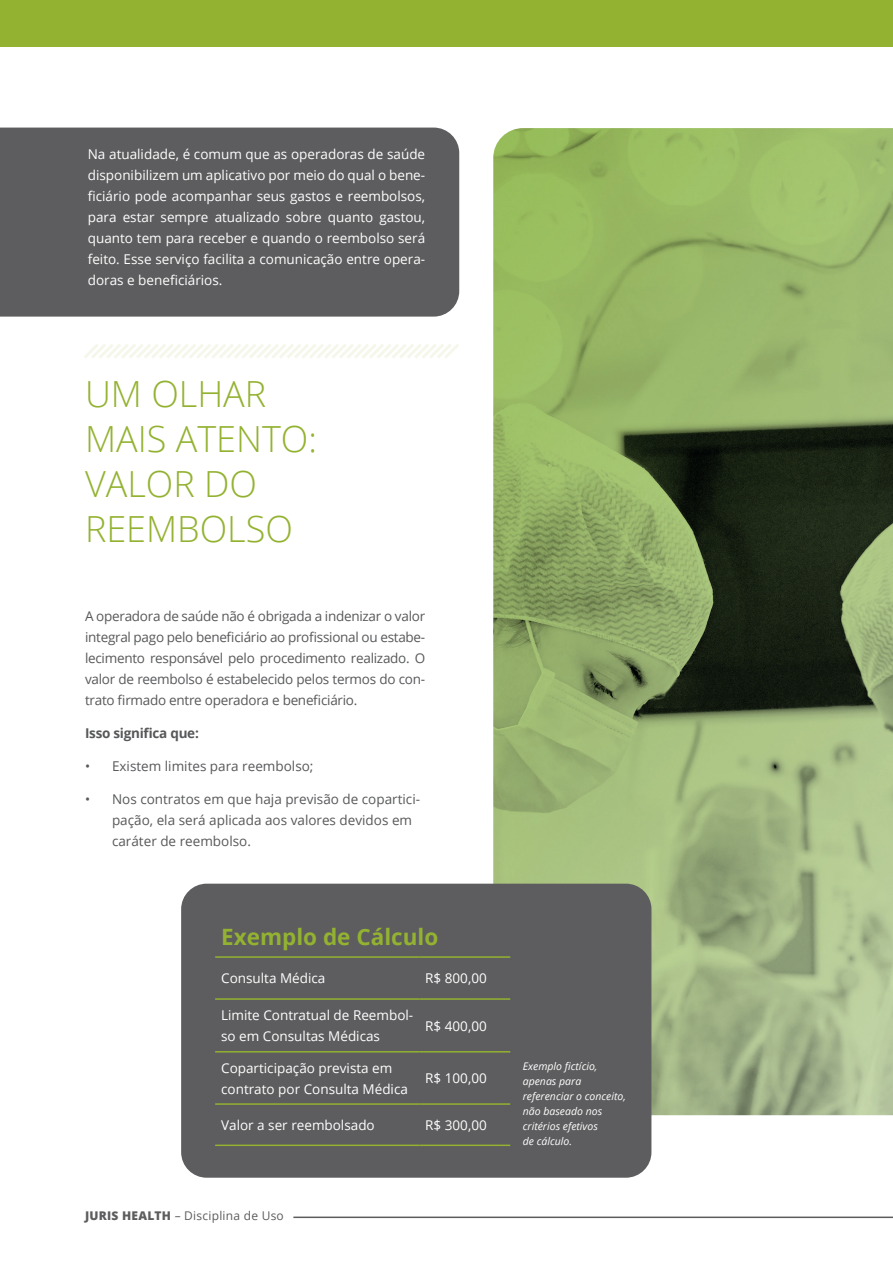
<style>
.page{position:relative;width:893px;height:1263px;background:#fff}
.page>*{position:absolute;margin:0;border:0;box-sizing:border-box;transform-origin:0 0}
.Título{font:300 36px/45px "Open Sans";color:#93b231}
.Cabeçalho_de_tabela{font:700 22.5px "Open Sans";color:#93b231}
.Parágrafo{font:13.5px/21px "Open Sans";color:#fff}
.Parágrafo-2{font:13.5px/21px "Open Sans";color:#57585a;text-align:justify}
.Parágrafo-3{font:700 13.5px "Open Sans";letter-spacing:-.02em;color:#57585a}
.t1{font:12px "Open Sans";letter-spacing:.02em;color:#5d5c5e}
.text{font:italic 10.5px/15px "Open Sans";color:#fff}
.s1{font-weight:800}
</style>
<div class="page">
<div style="left:0;top:128px;width:459px;height:189px;background:#5d5c5e"></div>
<img style="left:493px;top:128px;width:400px;height:987px">
<div style="left:181px;top:884px;width:470px;height:294px;background:#5d5c5e;border-radius:26px"></div>
<hr style="left:215px;top:956px;width:204px;height:2px;background:#93b231">
<hr style="left:419px;top:956px;width:91px;height:2px;background:#93b231">
<hr style="left:215px;top:998px;width:204px;height:2px;background:#93b231">
<hr style="left:215px;top:1051px;width:204px;height:1px;background:#93b231">
<hr style="left:215px;top:1103px;width:204px;height:2px;background:#93b231">
<hr style="left:419px;top:998px;width:91px;height:2px;background:#93b231">
<hr style="left:419px;top:1051px;width:91px;height:1px;background:#93b231">
<hr style="left:419px;top:1103px;width:91px;height:2px;background:#93b231">
<hr style="left:215px;top:1144px;width:204px;height:2px;background:#93b231">
<hr style="left:419px;top:1144px;width:91px;height:2px;background:#93b231">
<hr style="left:293px;top:1216px;width:600px;height:2px;background:#5d5c5e">
<div style="left:0;top:0;width:893px;height:47px;background:#93b231"></div>
<svg style="left:84px;top:344px;width:375px;height:14px"></svg>
<p class="Parágrafo" style="left:88px;top:143px;width:339px;text-align:justify">Na atualidade, é comum que as operadoras de saúde disponibilizem um aplicativo por meio do qual o bene&shy;ficiário pode acompanhar seus gastos e reembolsos, para estar sempre atualizado sobre quanto gastou, quanto tem para receber e quando o reembolso será feito. Esse serviço facilita a comunicação entre opera&shy;doras e beneficiários.</p>
<p class="Título" style="left:85px;top:371px;width:183px">UM OLHAR</p>
<p class="Título" style="left:85px;top:416px;width:233px">MAIS ATENTO:</p>
<p class="Título" style="left:85px;top:461px;width:209px">VALOR DO<br>REEMBOLSO</p>
<p class="Parágrafo-2" style="left:85px;top:605px;width:342px">A operadora de saúde não é obrigada a indenizar o valor integral pago pelo beneficiário ao profissional ou estabe&shy;lecimento responsável pelo procedimento realizado. O valor de reembolso é estabelecido pelos termos do con&shy;trato firmado entre operadora e beneficiário.</p>
<p class="Parágrafo-3" style="left:85px;top:723px;width:115px">Isso significa que:</p>
<p class="Parágrafo-2" style="left:85px;top:755px;width:230px">• Existem limites para reembolso;</p>
<p class="Parágrafo-2" style="left:112px;top:788px;width:310px;text-align:left;text-indent:-27px">• Nos contratos em que haja previsão de copartici&shy;pação, ela será aplicada aos valores devidos em caráter de reembolso.</p>
<p class="Cabeçalho_de_tabela" style="left:221px;top:920px;width:219px">Exemplo de Cálculo</p>
<p class="Parágrafo" style="left:221px;top:967px;width:106px">Consulta Médica</p>
<p class="Parágrafo" style="left:425px;top:967px;width:63px">R$ 800,00</p>
<p class="Parágrafo" style="left:221px;top:1004px;width:194px">Limite Contratual de Reembol&shy;so em Consultas Médicas</p>
<p class="Parágrafo" style="left:425px;top:1015px;width:63px">R$ 400,00</p>
<p class="Parágrafo" style="left:221px;top:1057px;width:188px">Coparticipação prevista em contrato por Consulta Médica</p>
<p class="Parágrafo" style="left:425px;top:1067px;width:63px">R$ 100,00</p>
<p class="Parágrafo" style="left:221px;top:1114px;width:155px">Valor a ser reembolsado</p>
<p class="Parágrafo" style="left:425px;top:1114px;width:63px">R$ 300,00</p>
<p class="t1" style="left:85px;top:1208px;width:200px"><span class="s1">JURIS HEALTH</span> – Disciplina de Uso</p>
<p class="text" style="left:523px;top:1059px;width:105px">Exemplo fictício, apenas para referenciar o conceito, não baseado nos critérios efetivos<br>de cálculo.</p>
</div>
